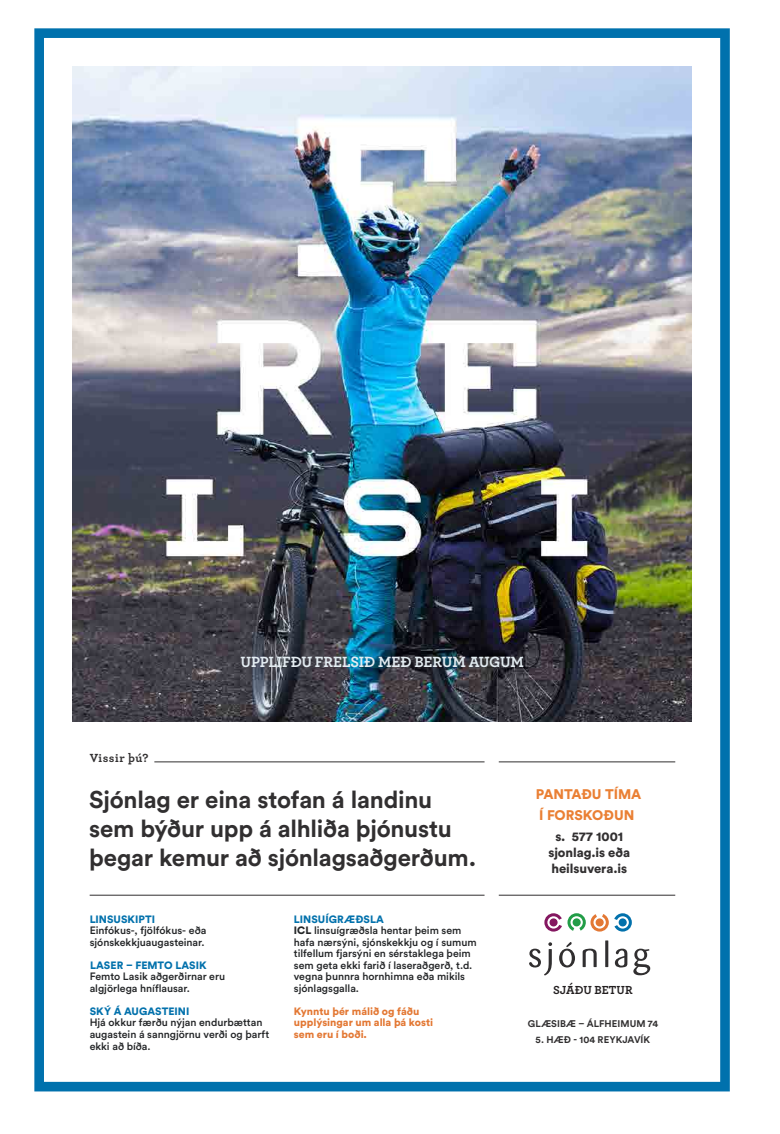
<style>
.page{position:relative;width:780px;height:1134px;background:#fff}
.page>*{position:absolute;margin:0;border:0;box-sizing:border-box;transform-origin:0 0}
.t1{font:700 24px/28.8px "Circular Std";letter-spacing:-.01em;color:#312f30}
.t2{font:700 15.6px "Archer Pro";letter-spacing:-.015em;color:#e4edf2}
.t3{font:900 13.8px/20.8px "Circular Std";letter-spacing:-.01em;color:#ea8034}
.t4{font:900 12.9px/15.9px "Circular Std";letter-spacing:-.005em;color:#312f30;text-align:center}
.t5{font:700 12.4px "Archer Pro";letter-spacing:.035em;color:#312f30}
.t6{font:700 12.2px "Archer Pro";letter-spacing:.005em;color:#231f20}
.t7{font:500 10.6px/11.5px "Circular Std";color:#232527}
.t8{font:900 10.6px/11.5px "Circular Std";color:#e37834}
.t9{font:900 10.6px "Circular Std";letter-spacing:.005em;color:#0271ac}
.t10{font:700 9.6px "Circular Std";letter-spacing:.005em;color:#312f30}
.s1{font-weight:900;color:#0271ac}
.s2{font-weight:900}
</style>
<div class="page">
<img style="left:34px;top:28px;width:695px;height:1063px">
<hr style="left:498px;top:761px;width:177px;height:1px;background:#312f30">
<hr style="left:498px;top:895px;width:177px;height:1px;background:#312f30">
<svg style="left:614px;top:913px;width:17px;height:18px"></svg>
<svg style="left:544px;top:913px;width:64px;height:18px"></svg>
<svg style="left:559px;top:942px;width:16px;height:25px"></svg>
<svg style="left:615px;top:949px;width:12px;height:18px"></svg>
<svg style="left:633px;top:949px;width:17px;height:26px"></svg>
<svg style="left:582px;top:949px;width:14px;height:18px"></svg>
<hr style="left:605px;top:940px;width:3px;height:27px;background:#312f30">
<svg style="left:529px;top:942px;width:23px;height:33px"></svg>
<h2 class="t2" style="left:240px;top:649px;width:285px">UPPLIFÐU FRELSIÐ MEÐ BERUM AUGUM</h2>
<p class="t5" style="left:90px;top:748px;width:60px">Vissir þú?</p>
<h1 class="t1" style="left:89px;top:784px;width:388px">Sjónlag er eina stofan á landinu sem býður upp á alhliða þjónustu þegar kemur að sjónlagsaðgerðum.</h1>
<h3 class="t3" style="left:536px;top:784px;width:107px">PANTAÐU TÍMA<br>Í FORSKOÐUN</h3>
<p class="t4" style="left:548px;top:828px;width:83px">s. 577 1001 sjonlag.is eða heilsuvera.is</p>
<p class="t9" style="left:90px;top:912px;width:67px">LINSUSKIPTI</p>
<p class="t7" style="left:90px;top:924px;width:118px">Einfókus-, fjölfókus- eða sjónskekkjuaugasteinar.</p>
<p class="t9" style="left:90px;top:958px;width:118px">LASER – FEMTO LASIK</p>
<p class="t7" style="left:90px;top:971px;width:137px">Femto Lasik aðgerðirnar eru algjörlega hníflausar.</p>
<p class="t9" style="left:90px;top:1004px;width:101px">SKÝ Á AUGASTEINI</p>
<p class="t7" style="left:90px;top:1017px;width:181px">Hjá okkur færðu nýjan endurbættan augastein á sanngjörnu verði og þarft ekki að bíða.</p>
<p class="t7" style="left:294px;top:913px;width:184px"><span class="s1">LINSUÍGRÆÐSLA<br></span><span class="s2">ICL</span> linsuígræðsla hentar þeim sem hafa nærsýni, sjónskekkju og í sumum tilfellum fjarsýni en sérstaklega þeim sem geta ekki farið í laseraðgerð, t.d. vegna þunnra hornhimna eða mikils sjónlagsgalla.</p>
<p class="t8" style="left:294px;top:1005px;width:141px">Kynntu þér málið og fáðu upplýsingar um alla þá kosti sem eru í boði.</p>
<p class="t6" style="left:553px;top:980px;width:81px">SJÁÐU BETUR</p>
<p class="t10" style="left:527px;top:1018px;width:132px">GLÆSIBÆ – ÁLFHEIMUM 74</p>
<p class="t10" style="left:535px;top:1033px;width:116px">5. HÆÐ - 104 REYKJAVÍK</p>
</div>
